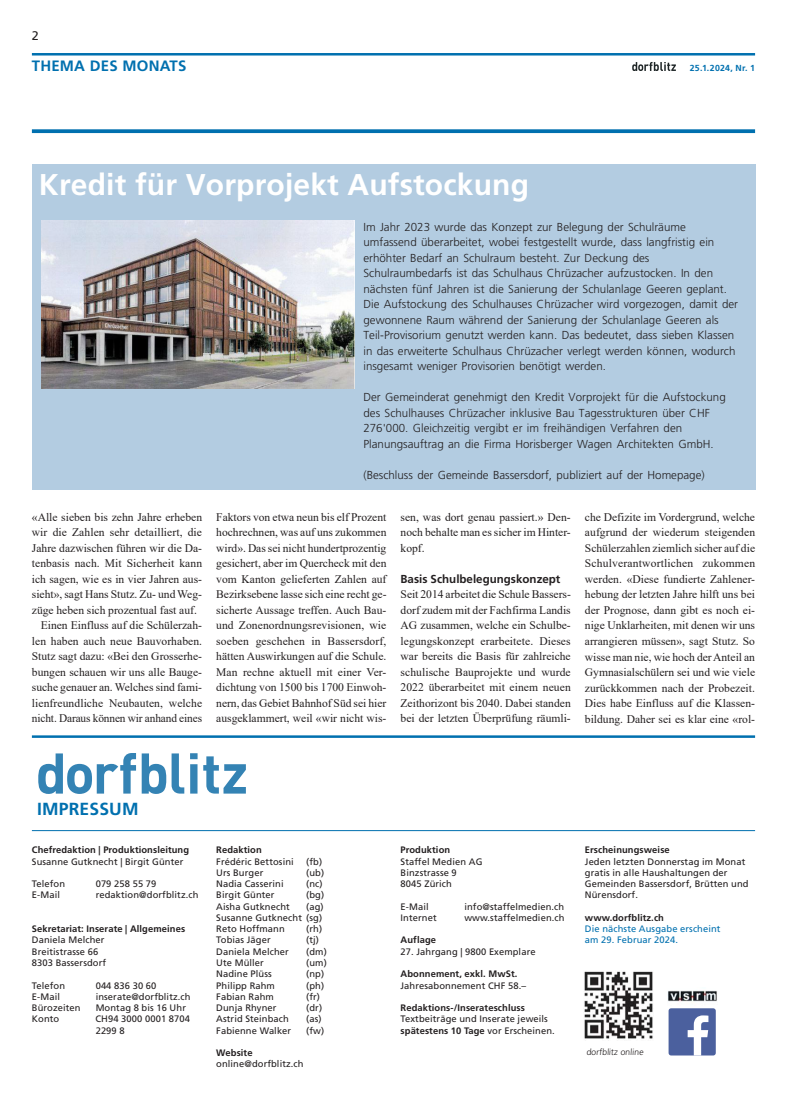
<style>
.page{position:relative;width:787px;height:1099px;background:#fff}
.page>*{position:absolute;margin:0;border:0;box-sizing:border-box;transform-origin:0 0}
.t1{font:700 30px "Frutiger LT Std";letter-spacing:.005em;color:#fff}
.t2{font:700 17.5px "Frutiger LT Std";letter-spacing:.01em;color:#0070af}
.t3{font:700 15px "Frutiger LT Std";letter-spacing:.01em;color:#0070af}
.t4{font:12.5px "Frutiger LT Std";color:#231f20}
.t5{font:11.5px/15.5px "Times New Roman";color:#231f20;text-align:justify}
.t6{font:300 11.5px/15.5px "Frutiger LT Std";color:#231f20}
.t7{font:700 11.5px "Frutiger LT Std";color:#231f20}
.t8{font:9.38px/11.2px "Frutiger LT Std";letter-spacing:.01em;color:#231f20}
.t9{font:700 9.38px "Frutiger LT Std";letter-spacing:.01em;color:#231f20}
.t10{font:9.38px/11.2px "Frutiger LT Std";letter-spacing:.01em;color:#0070af}
.t11{font:300 8.75px "Frutiger LT Std";color:#231f20}
.t12{font:700 8.75px "Frutiger LT Std";letter-spacing:.03em;color:#0070af}
.s1{font-weight:700}
</style>
<div class="page">
<hr style="left:32px;top:53px;width:723px;height:2px;background:#0070af">
<svg style="left:32px;top:129px;width:723px;height:4px;background:#137ab5"></svg>
<svg style="left:632px;top:62px;width:44px;height:9px"></svg>
<hr style="left:32px;top:735px;width:723px;height:2px;background:#0070af">
<hr style="left:32px;top:830px;width:723px;height:1px;background:#0070af">
<svg style="left:38px;top:753px;width:98px;height:41px"></svg>
<svg style="left:142px;top:753px;width:42px;height:41px"></svg>
<svg style="left:190px;top:753px;width:7px;height:40px"></svg>
<svg style="left:203px;top:756px;width:43px;height:37px"></svg>
<div style="left:668px;top:1008px;width:47px;height:47px;background:#4b609e;border-radius:3px"></div>
<svg style="left:687px;top:1015px;width:21px;height:40px"></svg>
<img style="left:584px;top:971px;width:69px;height:68px">
<img style="left:667px;top:990px;width:50px;height:12px">
<div style="left:32px;top:164px;width:723px;height:325px;background:#b3cce1"></div>
<img style="left:41px;top:220px;width:313px;height:169px">
<p class="t4" style="left:32px;top:30px;width:8px">2</p>
<h3 class="t3" style="left:32px;top:59px;width:156px">THEMA DES MONATS</h3>
<p class="t12" style="left:689px;top:64px;width:67px">25.1.2024, Nr. 1</p>
<h1 class="t1" style="left:39px;top:167px;width:491px">Kredit für Vorprojekt Aufstockung</h1>
<p class="t5" style="left:32px;top:509px;width:172px">«Alle sieben bis zehn Jahre erheben</p>
<p class="t5" style="left:32px;top:524px;width:172px">wir die Zahlen sehr detailliert, die</p>
<p class="t5" style="left:32px;top:540px;width:172px">Jahre dazwischen führen wir die Da-</p>
<p class="t5" style="left:32px;top:555px;width:172px">tenbasis nach. Mit Sicherheit kann</p>
<p class="t5" style="left:32px;top:571px;width:172px">ich sagen, wie es in vier Jahren aus-</p>
<p class="t5" style="left:32px;top:586px;width:172px">sieht», sagt Hans Stutz. Zu- und Weg-</p>
<p class="t5" style="left:32px;top:602px;width:166px">züge heben sich prozentual fast auf.</p>
<p class="t5" style="left:41px;top:617px;width:163px">Einen Einfluss auf die Schülerzah-</p>
<p class="t5" style="left:32px;top:633px;width:172px">len haben auch neue Bauvorhaben.</p>
<p class="t5" style="left:32px;top:648px;width:172px">Stutz sagt dazu: «Bei den Grosserhe-</p>
<p class="t5" style="left:32px;top:664px;width:172px">bungen schauen wir uns alle Bauge-</p>
<p class="t5" style="left:32px;top:679px;width:172px">suche genauer an. Welches sind fami-</p>
<p class="t5" style="left:32px;top:695px;width:172px">lienfreundliche Neubauten, welche</p>
<p class="t5" style="left:32px;top:710px;width:172px">nicht. Daraus können wir anhand eines</p>
<p class="t6" style="left:363px;top:219px;width:376px">Im Jahr 2023 wurde das Konzept zur Belegung der Schulräume umfassend überarbeitet, wobei festgestellt wurde, dass langfristig ein erhöhter Bedarf an Schulraum besteht. Zur Deckung des Schulraumbedarfs ist das Schulhaus Chrüzacher aufzustocken. In den nächsten fünf Jahren ist die Sanierung der Schulanlage Geeren geplant.<br>Die Aufstockung des Schulhauses Chrüzacher wird vorgezogen, damit der gewonnene Raum während der Sanierung der Schulanlage Geeren als Teil-Provisorium genutzt werden kann. Das bedeutet, dass sieben Klassen in das erweiterte Schulhaus Chrüzacher verlegt werden können, wodurch insgesamt weniger Provisorien benötigt werden.</p>
<p class="t6" style="left:363px;top:390px;width:364px">Der Gemeinderat genehmigt den Kredit Vorprojekt für die Aufstockung des Schulhauses Chrüzacher inklusive Bau Tagesstrukturen über CHF 276'000. Gleichzeitig vergibt er im freihändigen Verfahren den Planungsauftrag an die Firma Horisberger Wagen Architekten GmbH.</p>
<p class="t6" style="left:363px;top:467px;width:343px">(Beschluss der Gemeinde Bassersdorf, publiziert auf der Homepage)</p>
<p class="t5" style="left:216px;top:509px;width:172px">Faktors von etwa neun bis elf Prozent hochrechnen, was auf uns zukommen wird». Das sei nicht hundertprozentig gesichert, aber im Quercheck mit den vom Kanton gelieferten Zahlen auf Bezirksebene lasse sich eine recht ge&shy;sicherte Aussage treffen. Auch Bau&shy;und Zonenordnungsrevisionen, wie soeben geschehen in Bassersdorf, hätten Auswirkungen auf die Schule.<br>Man rechne aktuell mit einer Ver&shy;dichtung von 1500 bis 1700 Einwoh&shy;nern, das Gebiet Bahnhof Süd sei hier ausgeklammert, weil «wir nicht wis-</p>
<p class="t5" style="left:400px;top:509px;width:172px">sen, was dort genau passiert.» Den&shy;noch behalte man es sicher im Hinter&shy;kopf.</p>
<p class="t7" style="left:400px;top:573px;width:161px">Basis Schulbelegungskonzept</p>
<p class="t5" style="left:400px;top:586px;width:172px">Seit 2014 arbeitet die Schule Bassers&shy;dorf zudem mit der Fachfirma Landis AG zusammen, welche ein Schulbe&shy;legungskonzept erarbeitete. Dieses war bereits die Basis für zahlreiche schulische Bauprojekte und wurde 2022 überarbeitet mit einem neuen Zeithorizont bis 2040. Dabei standen bei der letzten Überprüfung räumli-</p>
<p class="t5" style="left:585px;top:509px;width:172px">che Defizite im Vordergrund, welche aufgrund der wiederum steigenden Schülerzahlen ziemlich sicher auf die Schulverantwortlichen zukommen werden. «Diese fundierte Zahlener&shy;hebung der letzten Jahre hilft uns bei der Prognose, dann gibt es noch ei&shy;nige Unklarheiten, mit denen wir uns arrangieren müssen», sagt Stutz. So wisse man nie, wie hoch der Anteil an Gymnasialschülern sei und wie viele zurückkommen nach der Probezeit.<br>Dies habe Einfluss auf die Klassen&shy;bildung. Daher sei es klar eine «rol-</p>
<h2 class="t2" style="left:37px;top:800px;width:103px">IMPRESSUM</h2>
<p class="t9" style="left:32px;top:845px;width:159px">Chefredaktion | Produktionsleitung</p>
<p class="t8" style="left:32px;top:856px;width:153px">Susanne Gutknecht | Birgit Günter</p>
<p class="t8" style="left:32px;top:878px;width:35px">Telefon</p>
<p class="t8" style="left:96px;top:878px;width:62px">079 258 55 79</p>
<p class="t8" style="left:32px;top:890px;width:30px">E-Mail</p>
<p class="t8" style="left:96px;top:890px;width:104px">redaktion@dorfblitz.ch</p>
<p class="t9" style="left:32px;top:924px;width:155px">Sekretariat: Inserate | Allgemeines</p>
<p class="t8" style="left:32px;top:935px;width:76px">Daniela Melcher<br>Breitistrasse 66<br>8303 Bassersdorf</p>
<p class="t8" style="left:32px;top:980px;width:35px">Telefon</p>
<p class="t8" style="left:96px;top:980px;width:62px">044 836 30 60</p>
<p class="t8" style="left:32px;top:991px;width:30px">E-Mail</p>
<p class="t8" style="left:96px;top:991px;width:96px">inserate@dorfblitz.ch</p>
<p class="t8" style="left:32px;top:1002px;width:50px">Bürozeiten</p>
<p class="t8" style="left:96px;top:1002px;width:92px">Montag 8 bis 16 Uhr</p>
<p class="t8" style="left:32px;top:1013px;width:29px">Konto</p>
<p class="t8" style="left:95px;top:1013px;width:96px">CH94 3000 0001 8704<br>2299 8</p>
<p class="t9" style="left:216px;top:845px;width:47px">Redaktion</p>
<p class="t8" style="left:216px;top:856px;width:79px">Frédéric Bettosini</p>
<p class="t8" style="left:306px;top:856px;width:17px">(fb)</p>
<p class="t8" style="left:216px;top:867px;width:49px">Urs Burger</p>
<p class="t8" style="left:306px;top:867px;width:19px">(ub)</p>
<p class="t8" style="left:216px;top:878px;width:69px">Nadia Casserini</p>
<p class="t8" style="left:306px;top:878px;width:18px">(nc)</p>
<p class="t8" style="left:216px;top:890px;width:60px">Birgit Günter</p>
<p class="t8" style="left:306px;top:890px;width:19px">(bg)</p>
<p class="t8" style="left:216px;top:901px;width:75px">Aisha Gutknecht</p>
<p class="t8" style="left:216px;top:901px;width:109px;text-indent:90px">(ag)<br>Susanne Gutknecht (sg)<br>Reto Hoffmann</p>
<p class="t8" style="left:306px;top:923px;width:17px">(rh)</p>
<p class="t8" style="left:216px;top:935px;width:56px">Tobias Jäger</p>
<p class="t8" style="left:306px;top:935px;width:14px">(tj)</p>
<p class="t8" style="left:216px;top:946px;width:74px">Daniela Melcher</p>
<p class="t8" style="left:306px;top:946px;width:22px">(dm)</p>
<p class="t8" style="left:216px;top:957px;width:49px">Ute Müller</p>
<p class="t8" style="left:306px;top:957px;width:22px">(um)</p>
<p class="t8" style="left:216px;top:968px;width:57px">Nadine Plüss</p>
<p class="t8" style="left:306px;top:968px;width:19px">(np)</p>
<p class="t8" style="left:216px;top:980px;width:60px">Philipp Rahm</p>
<p class="t8" style="left:306px;top:980px;width:19px">(ph)</p>
<p class="t8" style="left:216px;top:991px;width:59px">Fabian Rahm</p>
<p class="t8" style="left:306px;top:991px;width:15px">(fr)</p>
<p class="t8" style="left:216px;top:1002px;width:62px">Dunja Rhyner</p>
<p class="t8" style="left:306px;top:1002px;width:17px">(dr)</p>
<p class="t8" style="left:216px;top:1013px;width:74px">Astrid Steinbach</p>
<p class="t8" style="left:306px;top:1013px;width:17px">(as)</p>
<p class="t8" style="left:216px;top:1025px;width:77px">Fabienne Walker</p>
<p class="t8" style="left:306px;top:1025px;width:19px">(fw)</p>
<p class="t9" style="left:216px;top:1048px;width:38px">Website</p>
<p class="t8" style="left:216px;top:1058px;width:89px">online@dorfblitz.ch</p>
<p class="t9" style="left:400px;top:845px;width:51px">Produktion</p>
<p class="t8" style="left:400px;top:856px;width:83px">Staffel Medien AG<br>Binzstrasse 9<br>8045 Zürich</p>
<p class="t8" style="left:400px;top:901px;width:30px">E-Mail</p>
<p class="t8" style="left:464px;top:901px;width:101px">info@staffelmedien.ch</p>
<p class="t8" style="left:400px;top:912px;width:38px">Internet</p>
<p class="t8" style="left:464px;top:912px;width:102px">www.staffelmedien.ch</p>
<p class="t9" style="left:400px;top:935px;width:37px">Auflage</p>
<p class="t8" style="left:400px;top:946px;width:136px">27. Jahrgang | 9800 Exemplare</p>
<p class="t9" style="left:400px;top:969px;width:118px">Abonnement, exkl. MwSt.</p>
<p class="t8" style="left:400px;top:980px;width:127px">Jahresabonnement CHF 58.–</p>
<p class="t9" style="left:400px;top:1003px;width:126px">Redaktions-/Inserateschluss</p>
<p class="t8" style="left:400px;top:1013px;width:156px">Textbeiträge und Inserate jeweils <span class="s1">spätestens 10 Tage</span> vor Erscheinen.</p>
<p class="t9" style="left:585px;top:845px;width:86px">Erscheinungsweise</p>
<p class="t8" style="left:585px;top:856px;width:165px">Jeden letzten Donnerstag im Monat gratis in alle Haushaltungen der<br>Gemeinden Bassersdorf, Brütten und<br>Nürensdorf.</p>
<p class="t9" style="left:585px;top:913px;width:81px">www.dorfblitz.ch</p>
<p class="t10" style="left:585px;top:923px;width:137px">Die nächste Ausgabe erscheint am 29. Februar 2024.</p>
<p class="t11" style="left:586px;top:1048px;width:59px">dorfblitz online</p>
</div>
